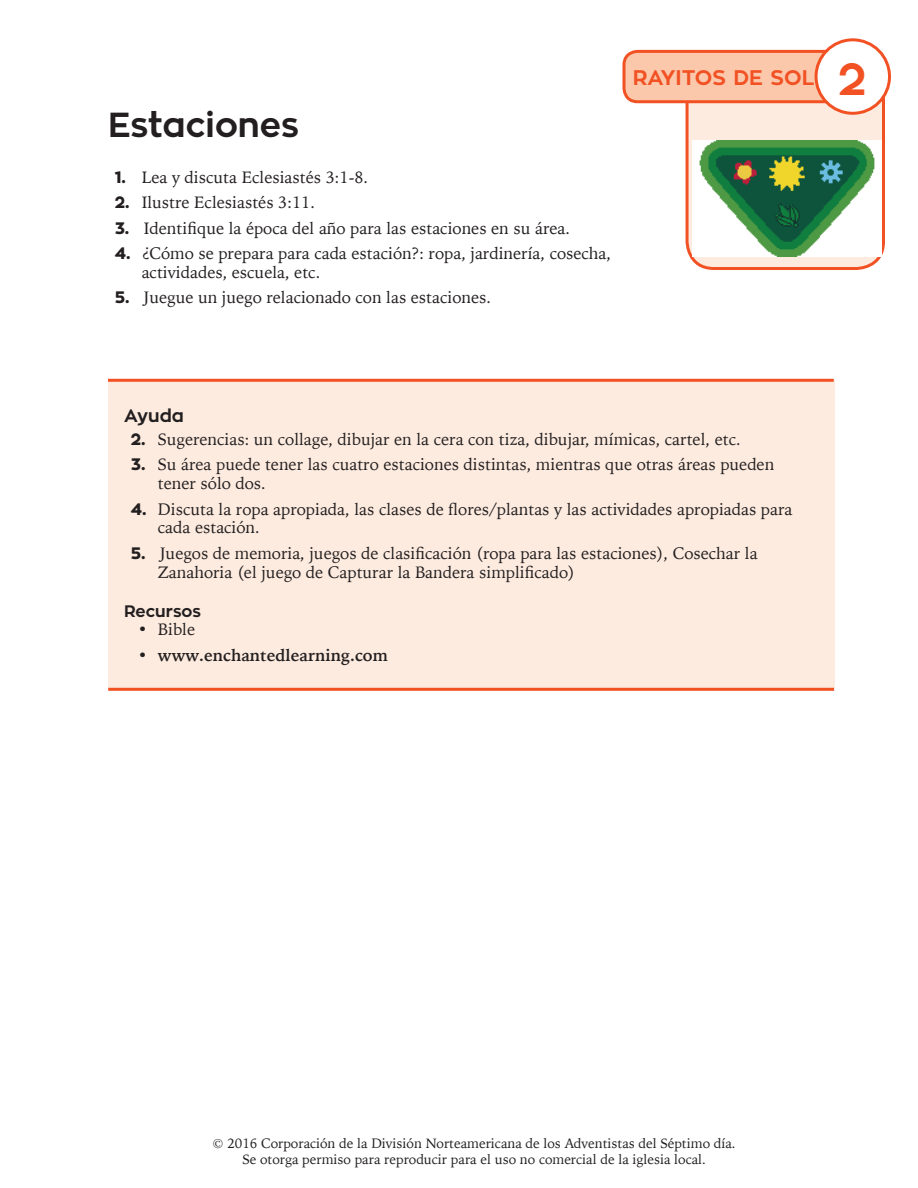
<style>
.page{position:relative;width:918px;height:1188px;background:#fff}
.page>*{position:absolute;margin:0;border:0;box-sizing:border-box;transform-origin:0 0}
.t1{font:700 34.5px "Zona Pro";color:#231f20}
.t2{font:700 21px "Zona Pro";color:#f15123}
.t3{font:700 18px "Zona Pro";color:#231f20}
.t4{font:16.5px/18.8px "Iowan Old Style";color:#231f20}
.t5{font:700 16.5px "Iowan Old Style";color:#231f20}
.t6{font:700 16.5px "Zona Pro";color:#231f20}
.t7{font:13.5px/16.2px "Iowan Old Style";color:#231f20;text-align:center}
.s1{font-family:"Zona Pro";font-weight:800}
.s2{font-size:45px}
.s3{font-weight:400}
</style>
<div class="page">
<div style="left:108px;top:382px;width:726px;height:306px;background:#fdebdf"></div>
<hr style="left:108px;top:379px;width:726px;height:3px;background:#f15123">
<hr style="left:108px;top:688px;width:726px;height:3px;background:#f15123">
<svg style="left:622px;top:48px;width:265px;height:222px"></svg>
<div style="left:816px;top:40px;width:74px;height:73px;background:#fff;border-radius:50%"></div>
<div style="left:815px;top:38px;width:76px;height:77px;border:3px solid #f15123;border-radius:50%"></div>
<img style="left:692px;top:140px;width:190px;height:117px">
<h1 class="t1" style="left:108px;top:102px;width:193px">Estaciones</h1>
<p class="t4" style="left:115px;top:167px;width:255px"><span class="s1">1.</span> Lea y discuta Eclesiastés 3:1-8.</p>
<p class="t4" style="left:115px;top:192px;width:202px"><span class="s1">2.</span> Ilustre Eclesiastés 3:11.</p>
<p class="t4" style="left:115px;top:218px;width:457px"><span class="s1">3.</span> Identifique la época del año para las estaciones en su área.</p>
<p class="t4" style="left:142px;top:243px;width:471px;text-indent:-27px"><span class="s1">4.</span> ¿Cómo se prepara para cada estación?: ropa, jardinería, cosecha, actividades, escuela, etc.</p>
<p class="t4" style="left:115px;top:287px;width:378px"><span class="s1">5.</span> Juegue un juego relacionado con las estaciones.</p>
<p class="t2" style="left:633px;top:64px;width:235px">RAYITOS DE SOL <span class="s2">2</span></p>
<p class="t3" style="left:124px;top:404px;width:61px">Ayuda</p>
<p class="t4" style="left:131px;top:429px;width:611px"><span class="s1">2.</span> Sugerencias: un collage, dibujar en la cera con tiza, dibujar, mímicas, cartel, etc.</p>
<p class="t4" style="left:158px;top:455px;width:618px;text-indent:-27px"><span class="s1">3.</span> Su área puede tener las cuatro estaciones distintas, mientras que otras áreas pueden tener sólo dos.</p>
<p class="t4" style="left:158px;top:499px;width:636px;text-indent:-27px"><span class="s1">4.</span> Discuta la ropa apropiada, las clases de flores/plantas y las actividades apropiadas para cada estación.</p>
<p class="t4" style="left:158px;top:543px;width:601px;text-indent:-27px"><span class="s1">5.</span> Juegos de memoria, juegos de clasificación (ropa para las estaciones), Cosechar la<br>Zanahoria (el juego de Capturar la Bandera simplificado)</p>
<p class="t6" style="left:124px;top:600px;width:78px">Recursos</p>
<p class="t4" style="left:138px;top:619px;width:59px">• Bible</p>
<p class="t5" style="left:138px;top:640px;width:252px"><span class="s3">•</span> www.enchantedlearning.com</p>
<p class="t7" style="left:213px;top:1135px;width:525px">© 2016 Corporación de la División Norteamericana de los Adventistas del Séptimo día.<br>Se otorga permiso para reproducir para el uso no comercial de la iglesia local.</p>
</div>
